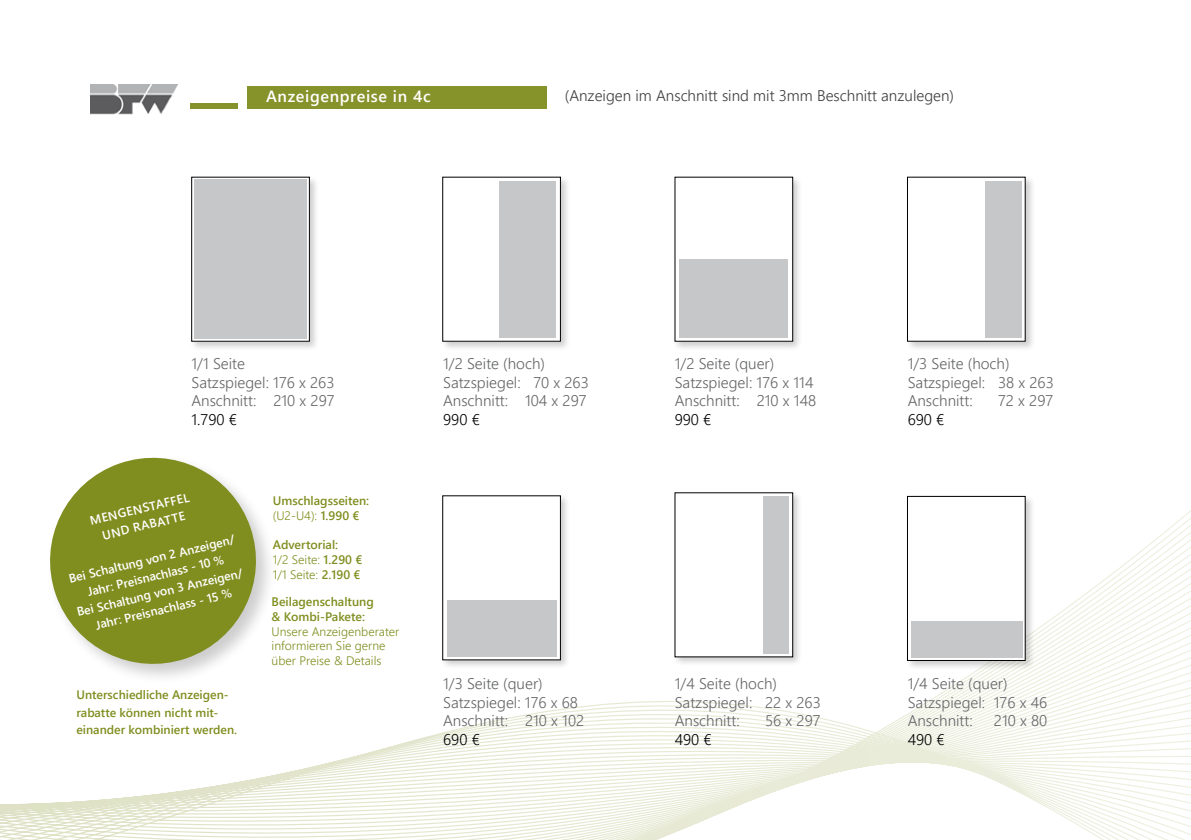
<style>
.page{position:relative;width:1191px;height:840px;background:#fff}
.page>*{position:absolute;margin:0;border:0;box-sizing:border-box;transform-origin:0 0}
.t1{font:16.2px "Webly Sleek UI Semibold";letter-spacing:.04em;color:#fff}
.t2{font:15.4px/18.4px "Webly Sleek UI Semilight";color:#646567}
.t3{font:15.4px "Webly Sleek UI Semilight";color:#3e3d40}
.t4{font:15.4px "Webly Sleek UI Semilight";color:#000}
.t5{font:12.4px/14.8px "Webly Sleek UI Semilight";color:#808e1f}
.t6{font:12.4px/14.8px "Webly Sleek UI Semibold";color:#808e1f}
.t7{font:12.2px/17.2px "Webly Sleek UI Semibold";color:#fff;text-align:center}
.t8{font:12.2px/17.2px "Webly Sleek UI Semibold";color:#808e1f}
.s1{font-family:"Webly Sleek UI Semibold"}
</style>
<div class="page">
<svg style="left:0;top:510px;width:1191px;height:329px"></svg>
<div style="left:46px;top:453px;width:231px;height:231px;background:#fff"></div>
<svg style="left:37px;top:457px;width:232px;height:219px;fill:#808e1f"></svg>
<div style="left:247px;top:86px;width:300px;height:22px;background:#86932a"></div>
<div style="left:190px;top:103px;width:48px;height:5px;background:#86932a"></div>
<div style="left:189px;top:174px;width:130px;height:177px;background:#000;opacity:.2"></div>
<svg style="left:193px;top:179px;width:115px;height:160px"></svg>
<div style="left:191px;top:177px;width:119px;height:164px;border:1px solid #000"></div>
<div style="left:194px;top:179px;width:113px;height:159px;background:#c6c7c8"></div>
<div style="left:672px;top:174px;width:131px;height:177px;background:#000;opacity:.2"></div>
<div style="left:675px;top:177px;width:117px;height:164px;background:#fff"></div>
<div style="left:680px;top:259px;width:108px;height:78px;background:#c6c7c8"></div>
<div style="left:440px;top:175px;width:131px;height:176px;background:#000;opacity:.2"></div>
<div style="left:443px;top:177px;width:117px;height:164px;background:#fff"></div>
<div style="left:499px;top:181px;width:57px;height:156px;background:#c6c7c8"></div>
<div style="left:905px;top:174px;width:130px;height:177px;background:#000;opacity:.2"></div>
<div style="left:907px;top:177px;width:118px;height:164px;background:#fff"></div>
<div style="left:984px;top:181px;width:37px;height:156px;background:#c6c7c8"></div>
<div style="left:440px;top:493px;width:130px;height:176px;background:#000;opacity:.2"></div>
<div style="left:443px;top:495px;width:117px;height:164px;background:#fff"></div>
<div style="left:447px;top:600px;width:109px;height:56px;background:#c6c7c8"></div>
<div style="left:672px;top:490px;width:131px;height:176px;background:#000;opacity:.2"></div>
<div style="left:675px;top:492px;width:117px;height:164px;background:#fff"></div>
<div style="left:763px;top:496px;width:26px;height:157px;background:#c6c7c8"></div>
<div style="left:905px;top:493px;width:130px;height:177px;background:#000;opacity:.2"></div>
<div style="left:907px;top:496px;width:118px;height:164px;background:#fff"></div>
<div style="left:907px;top:496px;width:118px;height:164px;border:1px solid #000"></div>
<div style="left:911px;top:620px;width:111px;height:37px;background:#c6c7c8"></div>
<img style="left:91px;top:84px;width:87px;height:31px">
<p class="t1" style="left:266px;top:84px;width:166px">Anzeigenpreise in 4c</p>
<p class="t3" style="left:565px;top:84px;width:391px">(Anzeigen im Anschnitt sind mit 3mm Beschnitt anzulegen)</p>
<p class="t2" style="left:191px;top:354px;width:145px">1/1 Seite<br>Satzspiegel: 176 x 263<br>Anschnitt: 210 x 297</p>
<p class="t4" style="left:191px;top:407px;width:47px">1.790 €</p>
<p class="t7" style="left:88px;top:512px;width:103px;rotate:-14deg">MENGENSTAFFEL<br>UND RABATTE</p>
<p class="t7" style="left:67px;top:570px;width:172px;rotate:-14deg">Bei Schaltung von 2 Anzeigen/<br>Jahr: Preisnachlass - 10 %<br>Bei Schaltung von 3 Anzeigen/<br>Jahr: Preisnachlass - 15 %</p>
<p class="t8" style="left:76px;top:685px;width:162px">Unterschiedliche Anzeigen&shy;rabatte können nicht mit&shy;einander kombiniert werden.</p>
<p class="t6" style="left:273px;top:492px;width:98px">Umschlagsseiten:</p>
<p class="t5" style="left:273px;top:507px;width:88px">(U2-U4): <span class="s1">1.990 €</span></p>
<p class="t6" style="left:273px;top:536px;width:67px">Advertorial:</p>
<p class="t5" style="left:273px;top:551px;width:91px">1/2 Seite: <span class="s1">1.290 €<br></span>1/1 Seite: <span class="s1">2.190 €</span></p>
<p class="t6" style="left:272px;top:593px;width:104px">Beilagenschaltung &amp; Kombi-Pakete:</p>
<p class="t5" style="left:272px;top:623px;width:129px">Unsere Anzeigenberater informieren Sie gerne über Preise &amp; Details</p>
<p class="t2" style="left:443px;top:354px;width:147px">1/2 Seite (hoch)<br>Satzspiegel: 70 x 263<br>Anschnitt: 104 x 297</p>
<p class="t4" style="left:443px;top:407px;width:38px">990 €</p>
<p class="t2" style="left:443px;top:673px;width:143px">1/3 Seite (quer)<br>Satzspiegel: 176 x 68<br>Anschnitt: 210 x 102</p>
<p class="t4" style="left:443px;top:727px;width:38px">690 €</p>
<p class="t2" style="left:674px;top:354px;width:143px">1/2 Seite (quer)<br>Satzspiegel: 176 x 114<br>Anschnitt: 210 x 148</p>
<p class="t4" style="left:674px;top:407px;width:38px">990 €</p>
<p class="t2" style="left:674px;top:673px;width:148px">1/4 Seite (hoch)<br>Satzspiegel: 22 x 263<br>Anschnitt:</p>
<p class="t2" style="left:765px;top:710px;width:57px">56 x 297</p>
<p class="t4" style="left:674px;top:727px;width:39px">490 €</p>
<p class="t2" style="left:907px;top:354px;width:148px">1/3 Seite (hoch)<br>Satzspiegel: 38 x 263<br>Anschnitt:</p>
<p class="t2" style="left:998px;top:391px;width:57px">72 x 297</p>
<p class="t4" style="left:907px;top:407px;width:38px">690 €</p>
<p class="t2" style="left:907px;top:673px;width:141px">1/4 Seite (quer)<br>Satzspiegel: 176 x 46<br>Anschnitt:</p>
<p class="t2" style="left:994px;top:710px;width:55px">210 x 80</p>
<p class="t4" style="left:907px;top:727px;width:39px">490 €</p>
</div>
